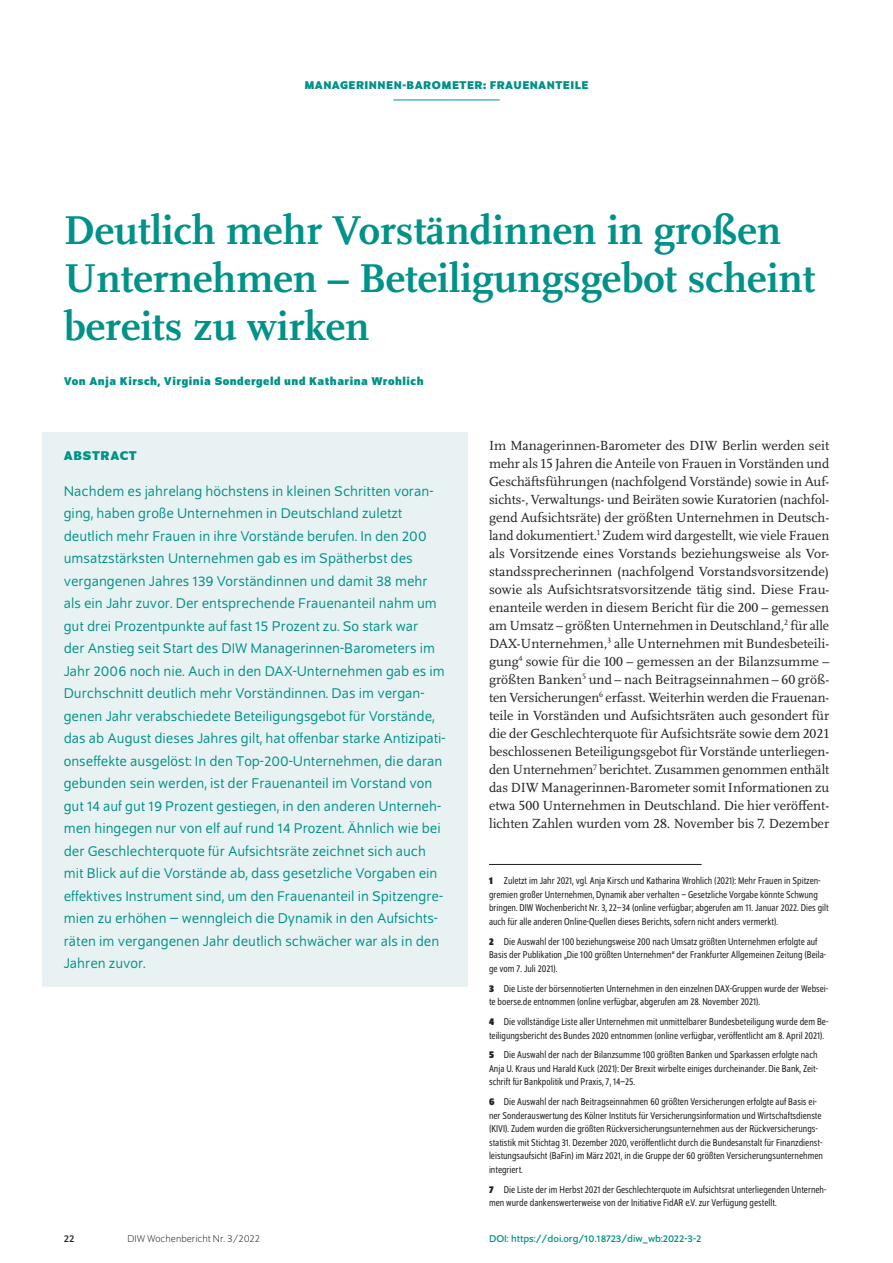
<style>
.page{position:relative;width:893px;height:1263px;background:#fff}
.page>*{position:absolute;margin:0;border:0;box-sizing:border-box;transform-origin:0 0}
.t1{font:700 42px/48px "Scala Pro";color:#009188}
.t2{font:15px/22.5px "Schumpeter Blond";color:#009188}
.t3{font:13.8px/18px "Scala Pro";color:#231f20;text-align:justify}
.t4{font:700 13.5px "Schumpeter";letter-spacing:.05em;color:#009188}
.t5{font:700 12px "Schumpeter";letter-spacing:.04em;color:#009188}
.t6{font:semi-condensed 10.5px/13.5px "Schumpeter Blond";color:#231f20}
.t7{font:10.5px "Schumpeter";color:#009188}
.t8{font:300 10.5px "Schumpeter";color:#231f20}
.t9{font:10.5px "Schumpeter";color:#231f20}
.s1{font-family:"Schumpeter";font-weight:700}
</style>
<div class="page">
<hr style="left:393px;top:100px;width:107px;height:1px;background:#009188">
<div style="left:43px;top:432px;width:425px;height:554px;background:#e9f2f2"></div>
<hr style="left:489px;top:864px;width:213px;height:1px;background:#231f20">
<p class="t5" style="left:305px;top:79px;width:285px">MANAGERINNEN-BAROMETER: FRAUENANTEILE</p>
<h1 class="t1" style="left:64px;top:203px;width:753px">Deutlich mehr Vorständinnen in großen<br>Unternehmen – Beteiligungsgebot scheint bereits zu wirken</h1>
<p class="t5" style="left:64px;top:374px;width:361px">Von Anja Kirsch, Virginia Sondergeld und Katharina Wrohlich</p>
<p class="t4" style="left:64px;top:448px;width:75px">ABSTRACT</p>
<p class="t2" style="left:64px;top:480px;width:383px">Nachdem es jahrelang höchstens in kleinen Schritten voran&shy;ging, haben große Unternehmen in Deutschland zuletzt deutlich mehr Frauen in ihre Vorstände berufen. In den 200 umsatzstärksten Unternehmen gab es im Spätherbst des vergangenen Jahres 139 Vorständinnen und damit 38 mehr als ein Jahr zuvor. Der entsprechende Frauenanteil nahm um gut drei Prozentpunkte auf fast 15 Prozent zu. So stark war<br>der Anstieg seit Start des DIW Managerinnen-Barometers im Jahr 2006 noch nie. Auch in den DAX-Unternehmen gab es im Durchschnitt deutlich mehr Vorständinnen. Das im vergan&shy;genen Jahr verabschiedete Beteiligungsgebot für Vorstände, das ab August dieses Jahres gilt, hat offenbar starke Antizipati&shy;onseffekte ausgelöst: In den Top-200-Unternehmen, die daran gebunden sein werden, ist der Frauenanteil im Vorstand von gut 14 auf gut 19 Prozent gestiegen, in den anderen Unterneh&shy;men hingegen nur von elf auf rund 14 Prozent. Ähnlich wie bei der Geschlechterquote für Aufsichtsräte zeichnet sich auch mit Blick auf die Vorstände ab, dass gesetzliche Vorgaben ein effektives Instrument sind, um den Frauenanteil in Spitzengre&shy;mien zu erhöhen – wenngleich die Dynamik in den Aufsichts&shy;räten im vergangenen Jahr deutlich schwächer war als in den Jahren zuvor.</p>
<p class="t3" style="left:489px;top:436px;width:342px">Im Managerinnen-Barometer des DIW Berlin werden seit mehr als 15 Jahren die Anteile von Frauen in Vorständen und Geschäftsführungen (nachfolgend Vorstände) sowie in Auf&shy;sichts-, Verwaltungs- und Beiräten sowie Kuratorien (nachfol&shy;gend Aufsichtsräte) der größten Unternehmen in Deutsch&shy;land dokumentiert.<sup>1</sup> Zudem wird dargestellt, wie viele Frauen als Vorsitzende eines Vorstands beziehungsweise als Vor&shy;standssprecherinnen (nachfolgend Vorstandsvorsitzende) sowie als Aufsichtsratsvorsitzende tätig sind. Diese Frau&shy;enanteile werden in diesem Bericht für die 200 – gemessen am Umsatz – größten Unternehmen in Deutschland,<sup>2</sup> für alle DAX-Unternehmen,<sup>3</sup> alle Unternehmen mit Bundesbeteili&shy;gung<sup>4</sup> sowie für die 100 – gemessen an der Bilanzsumme – größten Banken<sup>5</sup> und – nach Beitragseinnahmen – 60 größ&shy;ten Versicherungen<sup>6</sup> erfasst. Weiterhin werden die Frauenan&shy;teile in Vorständen und Aufsichtsräten auch gesondert für die der Geschlechterquote für Aufsichtsräte sowie dem 2021 beschlossenen Beteiligungsgebot für Vorstände unterliegen&shy;den Unternehmen<sup>7</sup> berichtet. Zusammen genommen enthält das DIW Managerinnen-Barometer somit Informationen zu etwa 500 Unternehmen in Deutschland. Die hier veröffent&shy;lichten Zahlen wurden vom 28. November bis 7. Dezember</p>
<p class="t6" style="left:489px;top:874px;width:341px"><span class="s1">1</span> Zuletzt im Jahr 2021, vgl. Anja Kirsch und Katharina Wrohlich (2021): Mehr Frauen in Spitzen&shy;gremien großer Unternehmen, Dynamik aber verhalten – Gesetzliche Vorgabe könnte Schwung bringen. DIW Wochenbericht Nr. 3, 22–34 (online verfügbar; abgerufen am 11. Januar 2022. Dies gilt auch für alle anderen Online-Quellen dieses Berichts, sofern nicht anders vermerkt).</p>
<p class="t6" style="left:489px;top:935px;width:339px"><span class="s1">2</span> Die Auswahl der 100 beziehungsweise 200 nach Umsatz größten Unternehmen erfolgte auf<br>Basis der Publikation „Die 100 größten Unternehmen“ der Frankfurter Allgemeinen Zeitung (Beila&shy;ge vom 7. Juli 2021).</p>
<p class="t6" style="left:489px;top:982px;width:341px"><span class="s1">3</span> Die Liste der börsennotierten Unternehmen in den einzelnen DAX-Gruppen wurde der Websei&shy;te boerse.de entnommen (online verfügbar, abgerufen am 28. November 2021).</p>
<p class="t6" style="left:489px;top:1015px;width:341px"><span class="s1">4</span> Die vollständige Liste aller Unternehmen mit unmittelbarer Bundesbeteiligung wurde dem Be&shy;teiligungsbericht des Bundes 2020 entnommen (online verfügbar, veröffentlicht am 8. April 2021).</p>
<p class="t6" style="left:489px;top:1048px;width:331px;text-align:justify"><span class="s1">5</span> Die Auswahl der nach der Bilanzsumme 100 größten Banken und Sparkassen erfolgte nach Anja U. Kraus und Harald Kuck (2021): Der Brexit wirbelte einiges durcheinander. Die Bank, Zeit&shy;schrift für Bankpolitik und Praxis, 7, 14–25.</p>
<p class="t6" style="left:489px;top:1095px;width:335px"><span class="s1">6</span> Die Auswahl der nach Beitragseinnahmen 60 größten Versicherungen erfolgte auf Basis ei&shy;ner Sonderauswertung des Kölner Instituts für Versicherungsinformation und Wirtschaftsdienste (KIVI). Zudem wurden die größten Rückversicherungsunternehmen aus der Rückversicherungs&shy;statistik mit Stichtag 31. Dezember 2020, veröffentlicht durch die Bundesanstalt für Finanzdienst&shy;leistungsaufsicht (BaFin) im März 2021, in die Gruppe der 60 größten Versicherungsunternehmen integriert.</p>
<p class="t6" style="left:489px;top:1183px;width:339px"><span class="s1">7</span> Die Liste der im Herbst 2021 der Geschlechterquote im Aufsichtsrat unterliegenden Unterneh&shy;men wurde dankenswerterweise von der Initiative FidAR e.V. zur Verfügung gestellt.</p>
<p class="t9" style="left:64px;top:1233px;width:12px">22</p>
<p class="t8" style="left:128px;top:1234px;width:134px">DIW Wochenbericht Nr. 3/2022</p>
<p class="t7" style="left:489px;top:1233px;width:214px">DOI: https://doi.org/10.18723/diw_wb:2022-3-2</p>
</div>
